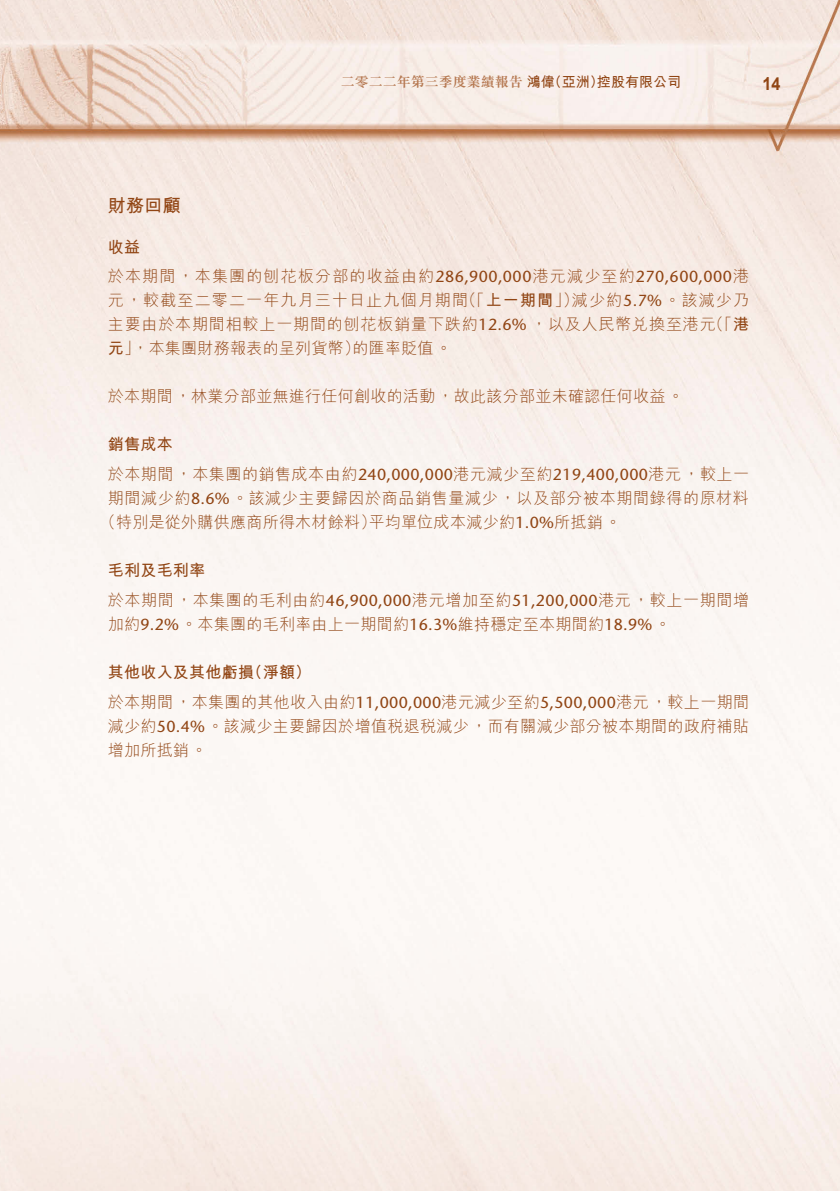
<style>
.page{position:relative;width:840px;height:1191px;background:#fff}
.page>*{position:absolute;margin:0;border:0;box-sizing:border-box;transform-origin:0 0}
.t1{font:700 18px "M Hei HK";color:#914514}
.t2{font:700 18px "Arial";color:#914514;scale:.9 1}
.t3{font:300 16px/29.6px "M Hei HK";letter-spacing:.03em;color:#914514}
.t4{font:300 16px/29.6px "M Hei HK";letter-spacing:.075em;color:#914514}
.t5{font:300 16px/24px "M Hei HK";letter-spacing:.05em;color:#914514}
.t6{font:300 16px "M Hei HK";letter-spacing:.07em;color:#914514}
.t7{font:700 16px "M Hei HK";color:#914514}
.t8{font:700 14px "M Sung HK";color:#b67952}
.t9{font:700 14px "M Hei HK";color:#914514}
.s1{font-family:"M Hei HK";color:#914514}
.s2{font-weight:700}
.s3{font-family:"Stone Sans Std";font-weight:500}
</style>
<div class="page">
<img style="left:0;top:0;width:839px;height:1191px">
<p class="t8" style="left:340px;top:72px;width:215px">二零二二年第三季度業績報告<span class="s1">鴻偉</span></p>
<p class="t9" style="left:596px;top:72px;width:85px">控股有限公司</p>
<p class="t9" style="left:547px;top:72px;width:57px">（亞洲）</p>
<p class="t2" style="left:762px;top:71px;width:22px">14</p>
<p class="t1" style="left:108px;top:192px;width:74px">財務回顧</p>
<p class="t4" style="left:108px;top:231px;width:642px"><span class="s2">收益<br></span>於本期間，本集團的刨花板分部的收益由約<span class="s3">286,900,000</span>港元減少至約<span class="s3">270,600,000</span>港</p>
<p class="t3" style="left:571px;top:285px;width:179px">減少約<span class="s3">5.7%</span>。該減少乃</p>
<p class="t3" style="left:460px;top:285px;width:120px">（「<span class="s2">上一期間</span>」）</p>
<p class="t6" style="left:108px;top:289px;width:361px">元，較截至二零二一年九月三十日止九個月期間</p>
<p class="t3" style="left:707px;top:309px;width:43px">（「<span class="s2">港</span></p>
<p class="t5" style="left:352px;top:312px;width:364px;text-indent:-244px">主要由於本期間相較上一期間的刨花板銷量下跌約<span class="s3">12.6%</span> ，以及人民幣兌換至港元的匯率貶值。</p>
<p class="t3" style="left:108px;top:333px;width:254px"><span class="s2">元</span>，」本集團財務報表的呈列貨幣）</p>
<p class="t3" style="left:108px;top:381px;width:577px">於本期間，林業分部並無進行任何創收的活動，故此該分部並未確認任何收益。</p>
<p class="t3" style="left:108px;top:429px;width:642px"><span class="s2">銷售成本<br></span>於本期間，本集團的銷售成本由約<span class="s3">240,000,000</span>港元減少至約<span class="s3">219,400,000</span>港元，較上一</p>
<p class="t3" style="left:368px;top:486px;width:381px;line-height:24px;text-indent:-261px">期間減少約<span class="s3">8.6%</span>。該減少主要歸因於商品銷售量減少，以及部分被本期間錄得的原材料平均單位成本減少約<span class="s3">1.0%</span>所抵銷。</p>
<p class="t3" style="left:100px;top:507px;width:278px">（特別是從外購供應商所得木材餘料）</p>
<p class="t3" style="left:108px;top:555px;width:642px"><span class="s2">毛利及毛利率<br></span>於本期間，本集團的毛利由約<span class="s3">46,900,000</span>港元增加至約<span class="s3">51,200,000</span>港元，較上一期間增</p>
<p class="t3" style="left:108px;top:608px;width:564px">加約<span class="s3">9.2%</span>。本集團的毛利率由上一期間約<span class="s3">16.3%</span>維持穩定至本期間約<span class="s3">18.9%</span>。</p>
<p class="t7" style="left:246px;top:660px;width:66px">（淨額(</p>
<p class="t3" style="left:108px;top:656px;width:642px"><span class="s2">其他收入及其他虧損<br></span>於本期間，本集團的其他收入由約<span class="s3">11,000,000</span>港元減少至約<span class="s3">5,500,000</span>港元，較上一期間</p>
<p class="t3" style="left:108px;top:713px;width:642px;line-height:24px">減少約<span class="s3">50.4%</span>。該減少主要歸因於增值稅退稅減少，而有關減少部分被本期間的政府補貼增加所抵銷。</p>
</div>
